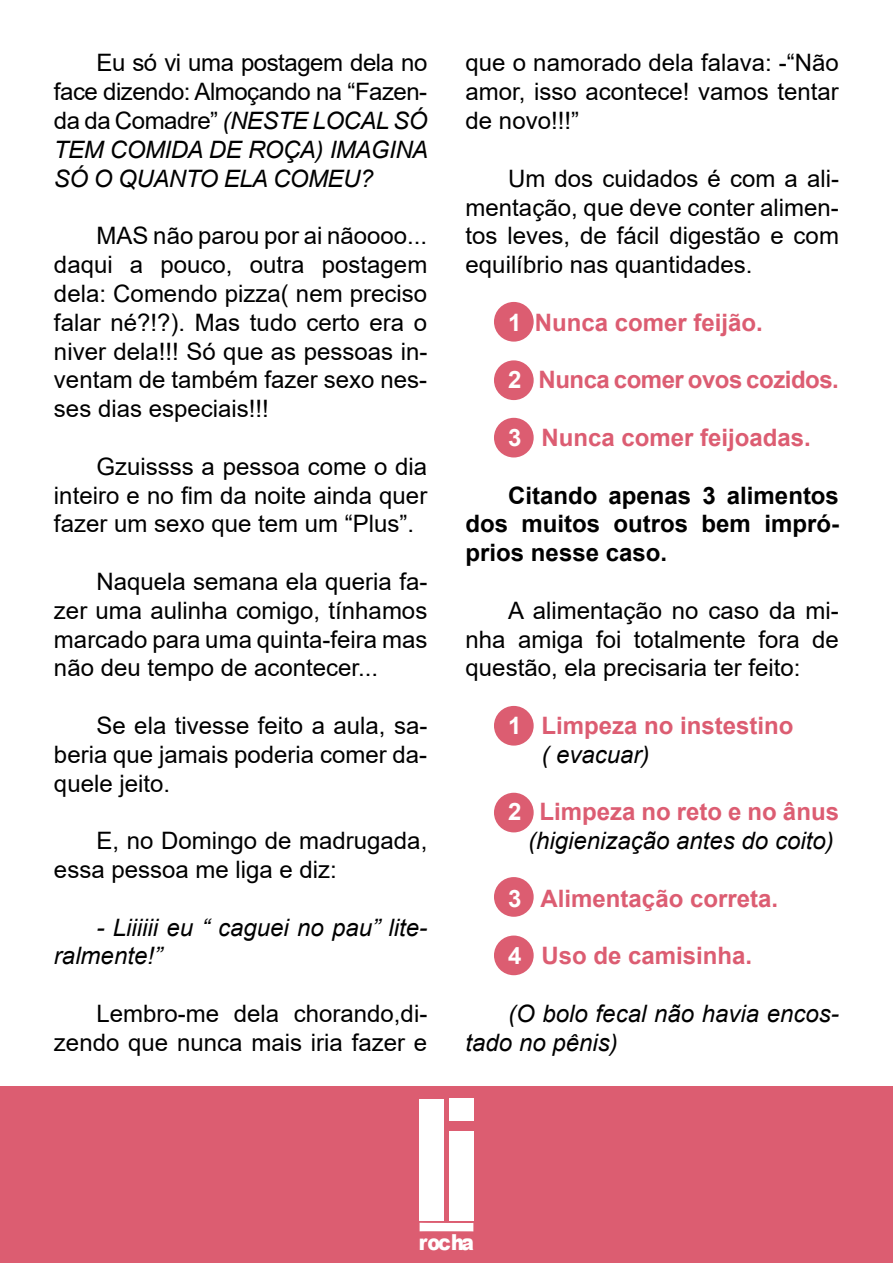
<style>
.page{position:relative;width:893px;height:1263px;background:#fff}
.page>*{position:absolute;margin:0;border:0;box-sizing:border-box;transform-origin:0 0}
.t1{font:24px/28.8px "Arial";color:#000;text-align:justify}
.t2{font:italic 24px/28.8px "Arial";color:#000}
.t3{font:700 24px/28.8px "Arial";color:#dc5d72}
.t4{font:700 24px/28.8px "Arial";color:#000;text-align:justify}
.t5{font:700 24px "Arial";letter-spacing:-.02em;color:#dc5d72}
.t6{font:900 22.05px "Arial";letter-spacing:-.055em;color:#fff;scale:.87 1}
.s1{font-style:italic}
.s2{color:#fff}
.s3{font-weight:400;font-style:italic;color:#000}
.s4{font-weight:700;font-style:normal;color:#fff}
.s5{font-weight:700;font-style:normal;color:#dc5d72}
</style>
<div class="page">
<div style="left:494px;top:302px;width:40px;height:40px;background:#dc5d71;border-radius:50%"></div>
<div style="left:494px;top:360px;width:40px;height:40px;background:#dc5d71;border-radius:50%"></div>
<div style="left:494px;top:418px;width:40px;height:39px;background:#dc5d71;border-radius:50%"></div>
<div style="left:494px;top:706px;width:40px;height:40px;background:#dc5d71;border-radius:50%"></div>
<div style="left:494px;top:793px;width:40px;height:39px;background:#dc5d71;border-radius:50%"></div>
<div style="left:494px;top:877px;width:40px;height:40px;background:#dc5d71;border-radius:50%"></div>
<div style="left:494px;top:935px;width:40px;height:40px;background:#dc5d71;border-radius:50%"></div>
<div style="left:0;top:1086px;width:893px;height:177px;background:#dc5d71"></div>
<svg style="left:420px;top:1223px;width:53px;height:8px"></svg>
<div style="left:420px;top:1099px;width:24px;height:122px;background:#fff"></div>
<div style="left:449px;top:1131px;width:24px;height:90px;background:#fff"></div>
<div style="left:449px;top:1099px;width:24px;height:22px;background:#fff"></div>
<p class="t1" style="left:54px;top:48px;width:376px;text-indent:43px">Eu só vi uma postagem dela no face dizendo: Almoçando na “Fazen&shy;da da Comadre” <span class="s1">(NESTE LOCAL SÓ TEM COMIDA DE ROÇA) IMAGINA SÓ O QUANTO ELA COMEU?</span></p>
<p class="t1" style="left:54px;top:221px;width:375px;text-indent:43px">MAS não parou por ai nãoooo... daqui a pouco, outra postagem dela: Comendo pizza( nem preciso falar né?!?). Mas tudo certo era o niver dela!!! Só que as pessoas in&shy;ventam de também fazer sexo nes&shy;ses dias especiais!!!</p>
<p class="t1" style="left:54px;top:452px;width:375px;text-indent:43px">Gzuissss a pessoa come o dia inteiro e no fim da noite ainda quer fazer um sexo que tem um “Plus”.</p>
<p class="t1" style="left:54px;top:567px;width:375px;text-indent:43px">Naquela semana ela queria fa&shy;zer uma aulinha comigo, tínhamos marcado para uma quinta-feira mas não deu tempo de acontecer...</p>
<p class="t1" style="left:54px;top:711px;width:375px;text-indent:43px">Se ela tivesse feito a aula, sa&shy;beria que jamais poderia comer da&shy;quele jeito.</p>
<p class="t1" style="left:54px;top:826px;width:375px;text-indent:43px">E, no Domingo de madrugada, essa pessoa me liga e diz:</p>
<p class="t2" style="left:54px;top:913px;width:375px;text-indent:43px">- Liiiiii eu “ caguei no pau” lite&shy;ralmente!”</p>
<p class="t1" style="left:54px;top:999px;width:375px;text-align:right">Lembro-me dela chorando,di&shy;zendo que nunca mais iria fazer e</p>
<p class="t1" style="left:466px;top:48px;width:375px">que o namorado dela falava: -“Não amor, isso acontece! vamos tentar de novo!!!”</p>
<p class="t1" style="left:466px;top:164px;width:375px;text-indent:43px">Um dos cuidados é com a ali&shy;mentação, que deve conter alimen&shy;tos leves, de fácil digestão e com equilíbrio nas quantidades.</p>
<p class="t3" style="left:508px;top:308px;width:256px"><span class="s2">1</span> Nunca comer feijão.</p>
<p class="t5" style="left:508px;top:363px;width:332px"><span class="s2">2</span> Nunca comer ovos cozidos.</p>
<p class="t3" style="left:508px;top:423px;width:304px"><span class="s2">3</span> Nunca comer feijoadas.</p>
<p class="t4" style="left:466px;top:481px;width:375px;text-indent:43px">Citando apenas 3 alimentos dos muitos outros bem impró&shy;prios nesse caso.</p>
<p class="t1" style="left:466px;top:596px;width:375px;text-indent:43px">A alimentação no caso da mi&shy;nha amiga foi totalmente fora de questão, ela precisaria ter feito:</p>
<p class="t3" style="left:541px;top:711px;width:254px;text-indent:-33px"><span class="s2">1</span> Limpeza no instestino <span class="s3">( evacuar)</span></p>
<p class="t2" style="left:508px;top:798px;width:332px;text-align:right"><span class="s4">2</span> <span class="s5">Limpeza no reto e no ânus </span>(higienização antes do coito)</p>
<p class="t3" style="left:508px;top:884px;width:271px"><span class="s2">3</span> Alimentação correta.</p>
<p class="t3" style="left:508px;top:942px;width:246px"><span class="s2">4</span> Uso de camisinha.</p>
<p class="t2" style="left:466px;top:999px;width:375px;text-indent:43px">(O bolo fecal não havia encos&shy;tado no pênis)</p>
<p class="t6" style="left:419px;top:1226px;width:65px">rocha</p>
</div>
